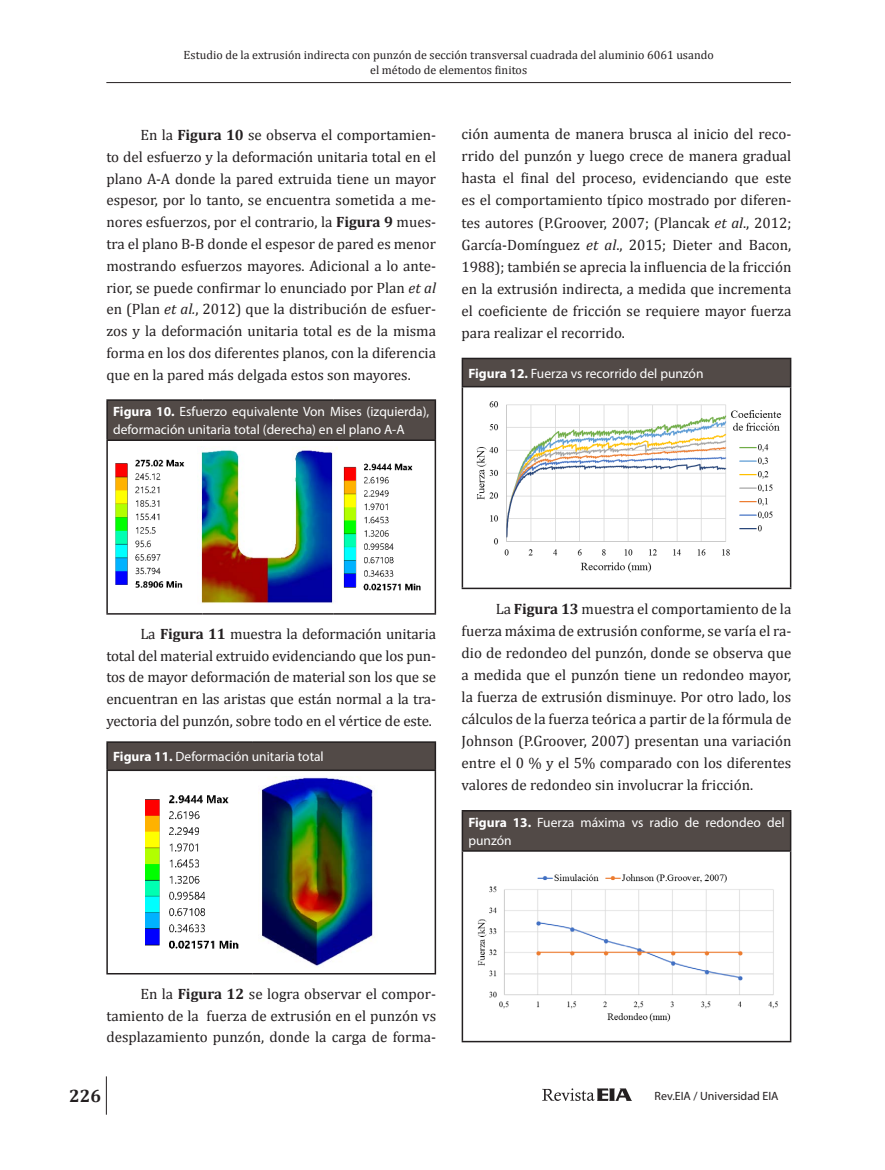
<style>
.page{position:relative;width:885px;height:1170px;background:#fff}
.page>*{position:absolute;margin:0;border:0;box-sizing:border-box;transform-origin:0 0}
.t1{font:700 18px "Cambria";color:#231f20}
.t2{font:15px/21.8px "Cambria";color:#231f20;text-align:justify}
.t3{font:13.5px/18px "Myriad Pro";color:#fff}
.t4{font:12px/14.4px "Cambria";color:#231f20;text-align:center}
.t5{font:12px "Myriad Pro";color:#231f20}
.s1{font-weight:700}
.s2{font-style:italic}
</style>
<div class="page">
<hr style="left:106px;top:82px;width:684px;height:1px;background:#231f20">
<hr style="left:106px;top:1076px;width:1px;height:38px;background:#231f20">
<svg style="left:542px;top:1088px;width:90px;height:12px"></svg>
<div style="left:107px;top:400px;width:328px;height:40px;background:#524a47"></div>
<hr style="left:106px;top:441px;width:2px;height:172px;background:#231f20">
<hr style="left:434px;top:441px;width:2px;height:172px;background:#231f20">
<hr style="left:106px;top:613px;width:97px;height:1px;background:#231f20">
<hr style="left:202px;top:613px;width:131px;height:1px;background:#231f20">
<hr style="left:333px;top:613px;width:103px;height:1px;background:#231f20">
<hr style="left:106px;top:401px;width:2px;height:38px;background:#231f20">
<hr style="left:106px;top:399px;width:97px;height:2px;background:#231f20">
<hr style="left:202px;top:399px;width:131px;height:2px;background:#231f20">
<hr style="left:333px;top:399px;width:103px;height:2px;background:#231f20">
<hr style="left:434px;top:401px;width:2px;height:38px;background:#231f20">
<hr style="left:106px;top:439px;width:97px;height:2px;background:#231f20">
<hr style="left:202px;top:439px;width:131px;height:2px;background:#231f20">
<hr style="left:333px;top:439px;width:103px;height:2px;background:#231f20">
<img style="left:115px;top:459px;width:70px;height:129px">
<img style="left:201px;top:447px;width:135px;height:157px">
<img style="left:343px;top:463px;width:78px;height:128px">
<div style="left:107px;top:742px;width:328px;height:28px;background:#524a47"></div>
<hr style="left:106px;top:771px;width:2px;height:201px;background:#231f20">
<hr style="left:434px;top:771px;width:2px;height:201px;background:#231f20">
<hr style="left:106px;top:972px;width:146px;height:2px;background:#231f20">
<hr style="left:252px;top:972px;width:184px;height:2px;background:#231f20">
<hr style="left:106px;top:742px;width:2px;height:27px;background:#231f20">
<hr style="left:106px;top:741px;width:146px;height:1px;background:#231f20">
<hr style="left:252px;top:741px;width:184px;height:1px;background:#231f20">
<hr style="left:434px;top:742px;width:2px;height:27px;background:#231f20">
<hr style="left:106px;top:769px;width:146px;height:2px;background:#231f20">
<hr style="left:252px;top:769px;width:184px;height:2px;background:#231f20">
<img style="left:145px;top:795px;width:94px;height:154px">
<img style="left:261px;top:776px;width:116px;height:190px">
<div style="left:462px;top:358px;width:328px;height:28px;background:#524a47"></div>
<hr style="left:461px;top:386px;width:330px;height:1px;background:#231f20">
<hr style="left:461px;top:387px;width:2px;height:200px;background:#231f20">
<hr style="left:789px;top:387px;width:2px;height:200px;background:#231f20">
<hr style="left:461px;top:587px;width:330px;height:2px;background:#231f20">
<hr style="left:461px;top:359px;width:2px;height:27px;background:#231f20">
<hr style="left:461px;top:358px;width:330px;height:1px;background:#231f20">
<hr style="left:789px;top:359px;width:2px;height:27px;background:#231f20">
<img style="left:476px;top:401px;width:306px;height:172px">
<div style="left:462px;top:810px;width:328px;height:40px;background:#524a47"></div>
<hr style="left:461px;top:850px;width:330px;height:1px;background:#231f20">
<hr style="left:461px;top:851px;width:2px;height:189px;background:#231f20">
<hr style="left:789px;top:851px;width:2px;height:189px;background:#231f20">
<hr style="left:461px;top:1040px;width:330px;height:2px;background:#231f20">
<hr style="left:461px;top:811px;width:2px;height:39px;background:#231f20">
<hr style="left:461px;top:810px;width:330px;height:1px;background:#231f20">
<hr style="left:789px;top:811px;width:2px;height:39px;background:#231f20">
<img style="left:477px;top:874px;width:301px;height:148px">
<p class="t4" style="left:184px;top:48px;width:531px">Estudio de la extrusión indirecta con punzón de sección transversal cuadrada del aluminio 6061 usando el método de elementos finitos</p>
<p class="t2" style="left:106px;top:124px;width:331px;text-indent:34px">En la <span class="s1">Figura 10</span> se observa el comportamien&shy;to del esfuerzo y la deformación unitaria total en el plano A-A donde la pared extruida tiene un mayor espesor, por lo tanto, se encuentra sometida a me&shy;nores esfuerzos, por el contrario, la <span class="s1">Figura 9</span> mues&shy;tra el plano B-B donde el espesor de pared es menor mostrando esfuerzos mayores. Adicional a lo ante&shy;rior, se puede confirmar lo enunciado por Plan <span class="s2">et al </span>en (Plan <span class="s2">et al.</span>, 2012) que la distribución de esfuer&shy;zos y la deformación unitaria total es de la misma forma en los dos diferentes planos, con la diferencia que en la pared más delgada estos son mayores.</p>
<p class="t3" style="left:113px;top:402px;width:318px"><span class="s1">Figura 10.</span> Esfuerzo equivalente Von Mises (izquierda), deformación unitaria total (derecha) en el plano A-A</p>
<p class="t2" style="left:461px;top:123px;width:331px">ción aumenta de manera brusca al inicio del reco&shy;rrido del punzón y luego crece de manera gradual hasta el final del proceso, evidenciando que este es el comportamiento típico mostrado por diferen&shy;tes autores (P.Groover, 2007; (Plancak <span class="s2">et al</span>., 2012; García-Domínguez <span class="s2">et al</span>., 2015; Dieter and Bacon, 1988); también se aprecia la influencia de la fricción en la extrusión indirecta, a medida que incrementa el coeficiente de fricción se requiere mayor fuerza para realizar el recorrido.</p>
<p class="t3" style="left:468px;top:364px;width:237px"><span class="s1">Figura 12.</span> Fuerza vs recorrido del punzón</p>
<p class="t2" style="left:106px;top:622px;width:331px;text-indent:34px">La <span class="s1">Figura 11</span> muestra la deformación unitaria total del material extruido evidenciando que los pun&shy;tos de mayor deformación de material son los que se encuentran en las aristas que están normal a la tra&shy;yectoria del punzón, sobre todo en el vértice de este.</p>
<p class="t3" style="left:113px;top:747px;width:212px"><span class="s1">Figura 11.</span> Deformación unitaria total</p>
<p class="t2" style="left:461px;top:597px;width:331px;text-indent:34px">La <span class="s1">Figura 13</span> muestra el comportamiento de la fuerza máxima de extrusión conforme, se varía el ra&shy;dio de redondeo del punzón, donde se observa que a medida que el punzón tiene un redondeo mayor, la fuerza de extrusión disminuye. Por otro lado, los cálculos de la fuerza teórica a partir de la fórmula de Johnson (P.Groover, 2007) presentan una variación entre el 0 % y el 5% comparado con los diferentes valores de redondeo sin involucrar la fricción.</p>
<p class="t3" style="left:468px;top:813px;width:318px"><span class="s1">Figura 13.</span> Fuerza máxima vs radio de redondeo del punzón</p>
<p class="t2" style="left:106px;top:982px;width:331px;text-indent:34px">En la <span class="s1">Figura 12</span> se logra observar el compor&shy;tamiento de la fuerza de extrusión en el punzón vs desplazamiento punzón, donde la carga de forma-</p>
<p class="t1" style="left:69px;top:1082px;width:33px">226</p>
<p class="t5" style="left:654px;top:1087px;width:125px">Rev.EIA / Universidad EIA</p>
</div>
